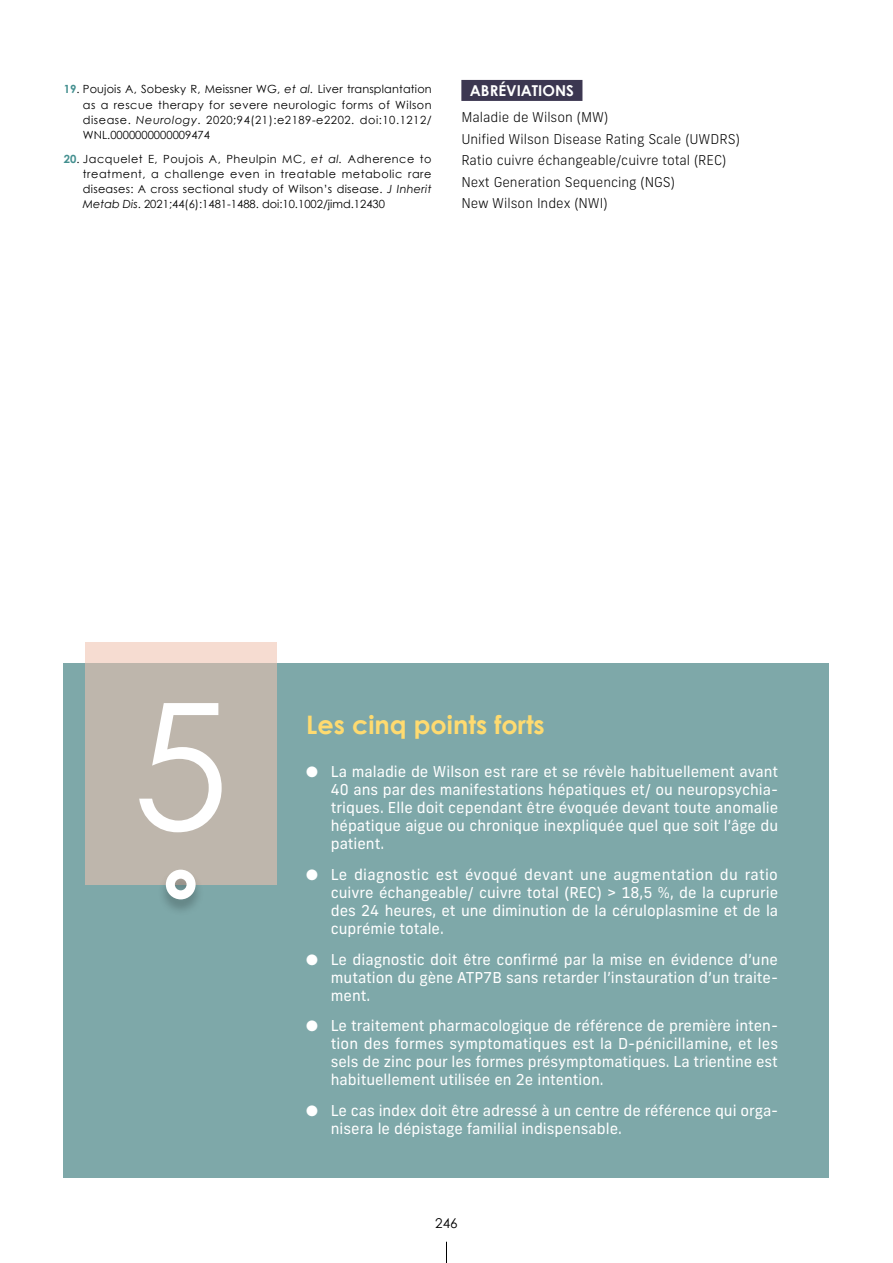
<style>
.page{position:relative;width:893px;height:1263px;background:#fff}
.page>*{position:absolute;margin:0;border:0;box-sizing:border-box;transform-origin:0 0}
.t1{font:175.5px "Century Gothic";color:#fff}
.t2{font:700 25.5px "Century Gothic";color:#ffdb70}
.t3{font:15px/18px "New Frank";color:#fff;text-align:justify}
.t4{font:700 15px "Century Gothic";color:#fff}
.t5{font:300 13.5px/21.6px "New Frank";color:#000}
.t6{font:13.5px "Century Gothic";color:#000}
.t7{font:11.25px/15.1px "Century Gothic";letter-spacing:.01em;color:#000;text-align:justify}
.s1{font-weight:700;color:#438f8f}
.s2{font-style:italic}
</style>
<div class="page">
<svg style="left:446px;top:1242px;width:1px;height:21px"></svg>
<div style="left:461px;top:80px;width:121px;height:21px;background:#3c3751"></div>
<div style="left:64px;top:663px;width:765px;height:515px;background:#7ea8a9"></div>
<svg style="left:85px;top:642px;width:191px;height:242px;background:#c2b9af"></svg>
<div style="left:157px;top:869px;width:47px;height:48px;background:#000;opacity:.25"></div>
<svg style="left:166px;top:870px;width:30px;height:29px"></svg>
<p class="t7" style="left:83px;top:82px;width:350px;text-indent:-19px"><span class="s1">19</span>. Poujois A, Sobesky R, Meissner WG, <span class="s2">et al.</span> Liver transplantation as a rescue therapy for severe neurologic forms of Wilson disease. <span class="s2">Neurology</span>. 2020;94(21):e2189-e2202. doi:10.1212/ WNL.0000000000009474</p>
<p class="t7" style="left:83px;top:151px;width:350px;text-indent:-19px"><span class="s1">20</span>. Jacquelet E, Poujois A, Pheulpin MC, <span class="s2">et al.</span> Adherence to treatment, a challenge even in treatable metabolic rare diseases: A cross sectional study of Wilson’s disease. <span class="s2">J Inherit Metab Dis</span>. 2021;44(6):1481-1488. doi:10.1002/jimd.12430</p>
<p class="t4" style="left:470px;top:79px;width:106px">ABRÉVIATIONS</p>
<p class="t5" style="left:461px;top:106px;width:280px">Maladie de Wilson (MW)<br>Unified Wilson Disease Rating Scale (UWDRS)<br>Ratio cuivre échangeable/cuivre total (REC)<br>Next Generation Sequencing (NGS)<br>New Wilson Index (NWI)</p>
<h1 class="t1" style="left:132px;top:643px;width:99px">5</h1>
<h2 class="t2" style="left:306px;top:705px;width:240px">Les cinq points forts</h2>
<p class="t3" style="left:331px;top:763px;width:449px;text-indent:-25px">● La maladie de Wilson est rare et se révèle habituellement avant 40 ans par des manifestations hépatiques et/ ou neuropsychia&shy;triques. Elle doit cependant être évoquée devant toute anomalie hépatique aigue ou chronique inexpliquée quel que soit l’âge du patient.</p>
<p class="t3" style="left:331px;top:865px;width:449px;text-indent:-25px">● Le diagnostic est évoqué devant une augmentation du ratio cuivre échangeable/ cuivre total (REC) &gt; 18,5 %, de la cuprurie des 24 heures, et une diminution de la céruloplasmine et de la cuprémie totale.</p>
<p class="t3" style="left:331px;top:950px;width:449px;text-indent:-25px">● Le diagnostic doit être confirmé par la mise en évidence d’une mutation du gène ATP7B sans retarder l’instauration d’un traite&shy;ment.</p>
<p class="t3" style="left:331px;top:1017px;width:449px;text-indent:-25px">● Le traitement pharmacologique de référence de première inten&shy;tion des formes symptomatiques est la D-pénicillamine, et les sels de zinc pour les formes présymptomatiques. La trientine est habituellement utilisée en 2e intention.</p>
<p class="t3" style="left:331px;top:1102px;width:449px;text-indent:-25px">● Le cas index doit être adressé à un centre de référence qui orga&shy;nisera le dépistage familial indispensable.</p>
<p class="t6" style="left:435px;top:1214px;width:24px">246</p>
</div>
